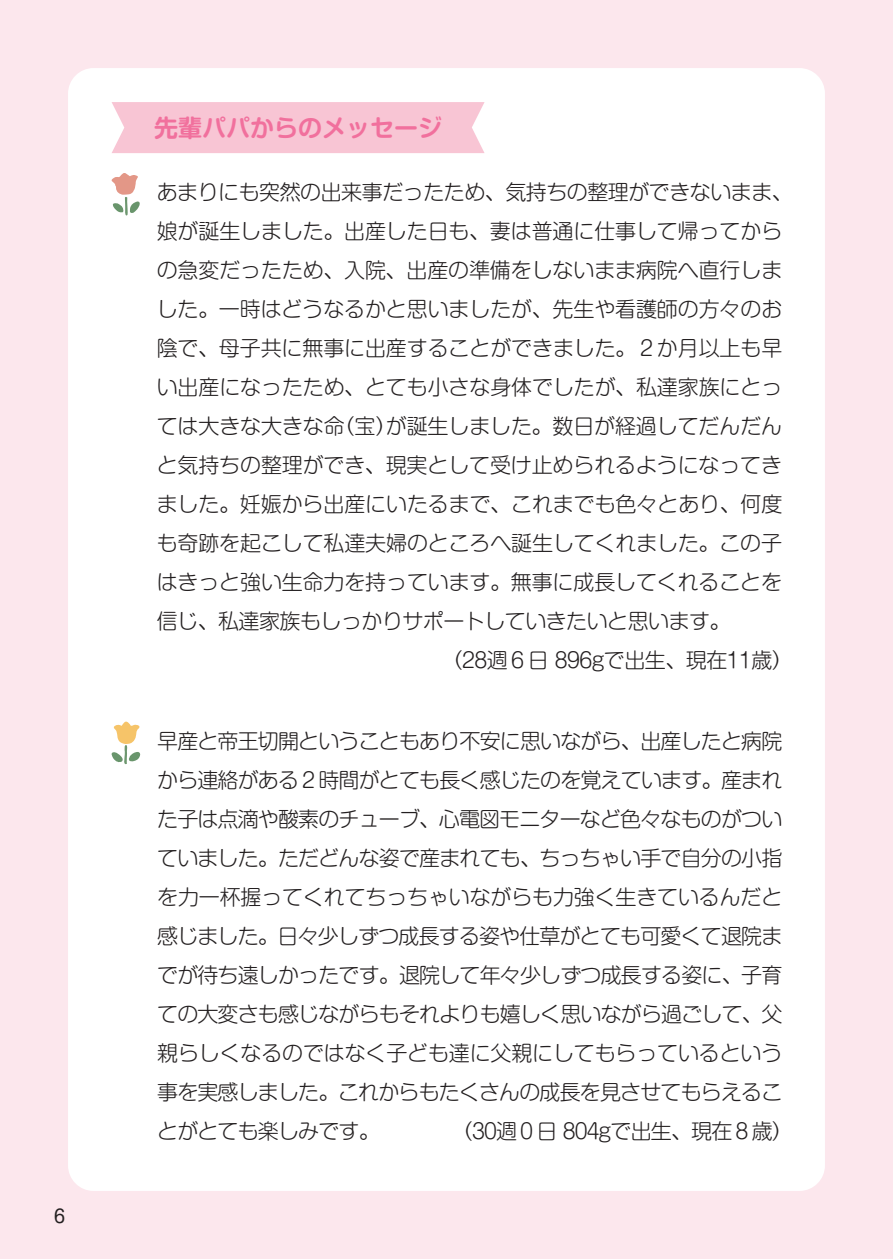
<style>
.page{position:relative;width:893px;height:1259px;background:#fce7ed}
.page>*{position:absolute;margin:0;border:0;box-sizing:border-box;transform-origin:0 0}
.t1{font:700 24px "Shin M Go Pr 6 De";color:#f1709d}
.t2{font:300 21px/39px "Shin M Go Pr 6";letter-spacing:-.005em;color:#231f20;text-align:justify}
.t3{font:300 21px "Shin M Go Pr 6";letter-spacing:-.025em;color:#231f20}
.t4{font:300 21px "Shin M Go Pr 6";letter-spacing:-.04em;color:#231f20}
.t5{font:18px "Shin M Go Pr 6";color:#231f20}
</style>
<div class="page">
<div style="left:68px;top:68px;width:757px;height:1123px;background:#fff;border-radius:26px"></div>
<svg style="left:111px;top:173px;width:29px;height:42px"></svg>
<svg style="left:111px;top:721px;width:29px;height:43px"></svg>
<div style="left:112px;top:102px;width:373px;height:51px;background:#f8c5d4"></div>
<p class="t5" style="left:54px;top:1201px;width:12px">6</p>
<p class="t1" style="left:154px;top:108px;width:289px">先輩パパからのメッセージ</p>
<p class="t3" style="left:157px;top:175px;width:638px">あまりにも突然の出来事だったため、気持ちの整理ができないまま、</p>
<p class="t2" style="left:157px;top:210px;width:627px">娘が誕生しました。出産した日も、妻は普通に仕事して帰ってから</p>
<p class="t2" style="left:157px;top:249px;width:627px">の急変だったため、入院、出産の準備をしないまま病院へ直行しま</p>
<p class="t2" style="left:157px;top:288px;width:627px">した。一時はどうなるかと思いましたが、先生や看護師の方々のお</p>
<p class="t2" style="left:157px;top:327px;width:627px">陰で、母子共に無事に出産することができました。２か月以上も早</p>
<p class="t2" style="left:157px;top:366px;width:627px">い出産になったため、とても小さな身体でしたが、私達家族にとっ</p>
<p class="t2" style="left:157px;top:405px;width:627px">ては大きな大きな命（宝）が誕生しました。数日が経過してだんだん</p>
<p class="t2" style="left:157px;top:444px;width:627px">と気持ちの整理ができ、現実として受け止められるようになってき</p>
<p class="t2" style="left:157px;top:483px;width:627px">ました。妊娠から出産にいたるまで、これまでも色々とあり、何度</p>
<p class="t2" style="left:157px;top:522px;width:627px">も奇跡を起こして私達夫婦のところへ誕生してくれました。この子</p>
<p class="t2" style="left:157px;top:561px;width:627px">はきっと強い生命力を持っています。無事に成長してくれることを</p>
<p class="t3" style="left:157px;top:604px;width:575px">信じ、私達家族もしっかりサポートしていきたいと思います。</p>
<p class="t3" style="left:442px;top:643px;width:353px">（28週６日 896gで出生、現在11歳）</p>
<p class="t2" style="left:157px;top:720px;width:627px">早産と帝王切開ということもあり不安に思いながら、出産したと病院から連絡がある２時間がとても長く感じたのを覚えています。産まれた子は点滴や酸素のチューブ、心電図モニターなど色々なものがついていました。ただどんな姿で産まれても、ちっちゃい手で自分の小指を力一杯握ってくれてちっちゃいながらも力強く生きているんだと感じました。日々少しずつ成長する姿や仕草がとても可愛くて退院までが待ち遠しかったです。退院して年々少しずつ成長する姿に、子育ての大変さも感じながらもそれよりも嬉しく思いながら過ごして、父親らしくなるのではなく子ども達に父親にしてもらっているという事を実感しました。これからもたくさんの成長を見させてもらえることがとても楽しみです。</p>
<p class="t4" style="left:452px;top:1114px;width:343px">（30週０日 804gで出生、現在８歳）</p>
</div>
